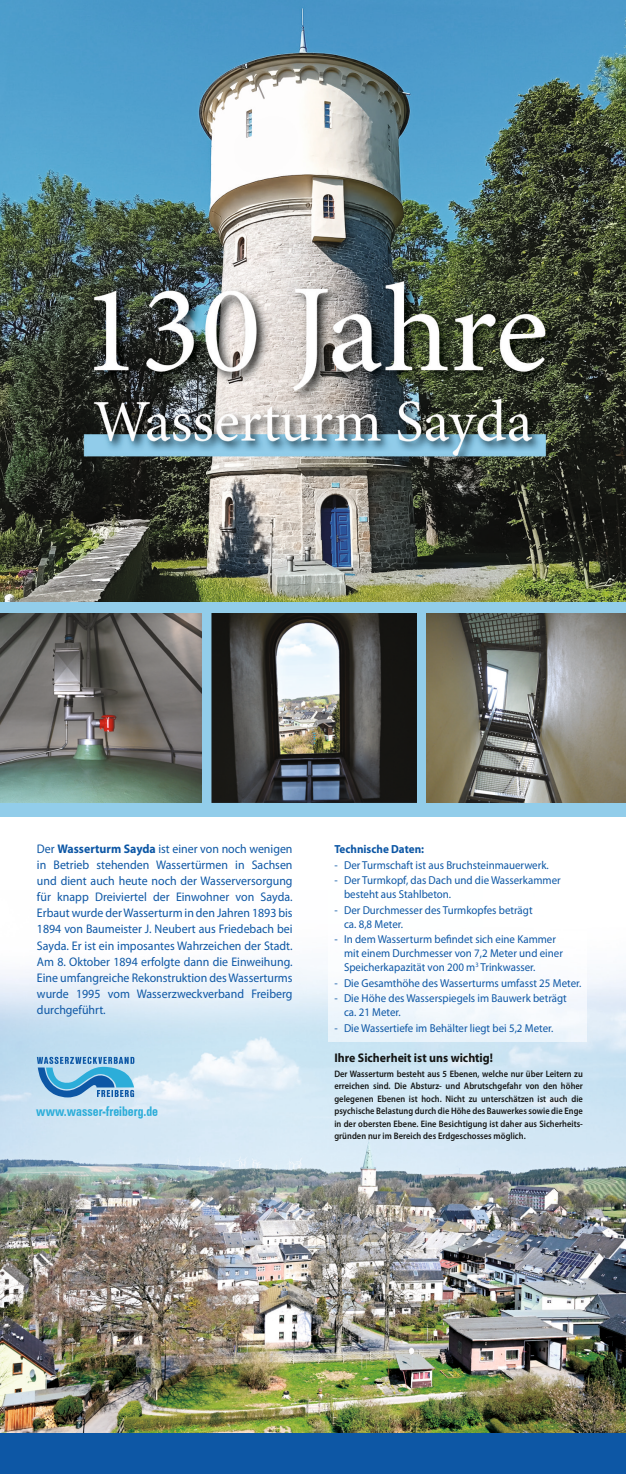
<style>
.page{position:relative;width:626px;height:1474px;background:#fff}
.page>*{position:absolute;margin:0;border:0;box-sizing:border-box;transform-origin:0 0}
.t1{font:700 condensed 13.3px "Zurich BT";color:#2cadd9;scale:.9 1}
.t2{font:12.42px/16.1px "Myriad Pro";color:#0d57a5;text-align:justify;scale:.95 1}
.t3{font:700 12.42px "Myriad Pro";color:#131413;scale:.95 1}
.t4{font:700 11.72px "Myriad Pro";color:#0d57a5;scale:.95 1}
.t5{font:11.55px/13.8px "Myriad Pro";color:#0d57a5;scale:.95 1}
.t6{font:600 9.45px/12.4px "Myriad Pro";letter-spacing:.005em;color:#131413;text-align:justify;scale:.9 1}
.s1{font-weight:700}
</style>
<div class="page">
<img style="left:0;top:966px;width:625px;height:467px">
<div style="left:0;top:601px;width:625px;height:215px;background:#92cdea"></div>
<img style="left:0;top:613px;width:202px;height:190px">
<img style="left:211px;top:613px;width:205px;height:190px">
<img style="left:426px;top:613px;width:199px;height:189px">
<div style="left:0;top:1433px;width:625px;height:40px;background:#0d57a5"></div>
<svg style="left:37px;top:1056px;width:97px;height:41px;background:#6eacd5"></svg>
<svg style="left:312px;top:732px;width:4px;height:13px"></svg>
<img style="left:328px;top:966px;width:258px;height:75px">
<img style="left:0;top:0;width:625px;height:601px">
<p class="t2" style="left:37px;top:840px;width:270px">Der <span class="s1">Wasserturm Sayda</span> ist einer von noch wenigen in Betrieb stehenden Wassertürmen in Sachsen und dient auch heute noch der Wasserversorgung für knapp Dreiviertel der Einwohner von Sayda.<br>Erbaut wurde der Wasserturm in den Jahren 1893 bis 1894 von Baumeister J. Neubert aus Friedebach bei Sayda. Er ist ein imposantes Wahrzeichen der Stadt.<br>Am 8. Oktober 1894 erfolgte dann die Einweihung.<br>Eine umfangreiche Rekonstruktion des Wasserturms wurde 1995 vom Wasserzweckverband Freiberg durchgeführt.</p>
<p class="t4" style="left:334px;top:841px;width:96px">Technische Daten:</p>
<p class="t5" style="left:334px;top:857px;width:227px">- Der Turmschaft ist aus Bruchsteinmauerwerk.</p>
<p class="t5" style="left:344px;top:873px;width:229px;text-indent:-10px">- Der Turmkopf, das Dach und die Wasserkammer besteht aus Stahlbeton.</p>
<p class="t5" style="left:344px;top:903px;width:200px;text-indent:-10px">- Der Durchmesser des Turmkopfes beträgt ca. 8,8 Meter.</p>
<p class="t5" style="left:344px;top:932px;width:232px;text-indent:-10px">- In dem Wasserturm befindet sich eine Kammer mit einem Durchmesser von 7,2 Meter und einer<br>Speicherkapazität von 200 m<sup>3</sup> Trinkwasser.</p>
<p class="t5" style="left:334px;top:975px;width:261px">- Die Gesamthöhe des Wasserturms umfasst 25 Meter.</p>
<p class="t5" style="left:344px;top:991px;width:236px;text-indent:-10px">- Die Höhe des Wasserspiegels im Bauwerk beträgt ca. 21 Meter.</p>
<p class="t5" style="left:334px;top:1020px;width:232px">- Die Wassertiefe im Behälter liegt bei 5,2 Meter.</p>
<p class="t1" style="left:36px;top:1103px;width:137px">www.wasser-freiberg.de</p>
<p class="t3" style="left:334px;top:1050px;width:168px">Ihre Sicherheit ist uns wichtig!</p>
<p class="t6" style="left:334px;top:1067px;width:277px">Der Wasserturm besteht aus 5 Ebenen, welche nur über Leitern zu erreichen sind. Die Absturz- und Abrutschgefahr von den höher gelegenen Ebenen ist hoch. Nicht zu unterschätzen ist auch die psychische Belastung durch die Höhe des Bauwerkes sowie die Enge in der obersten Ebene. Eine Besichtigung ist daher aus Sicherheits&shy;gründen nur im Bereich des Erdgeschosses möglich.</p>
</div>
